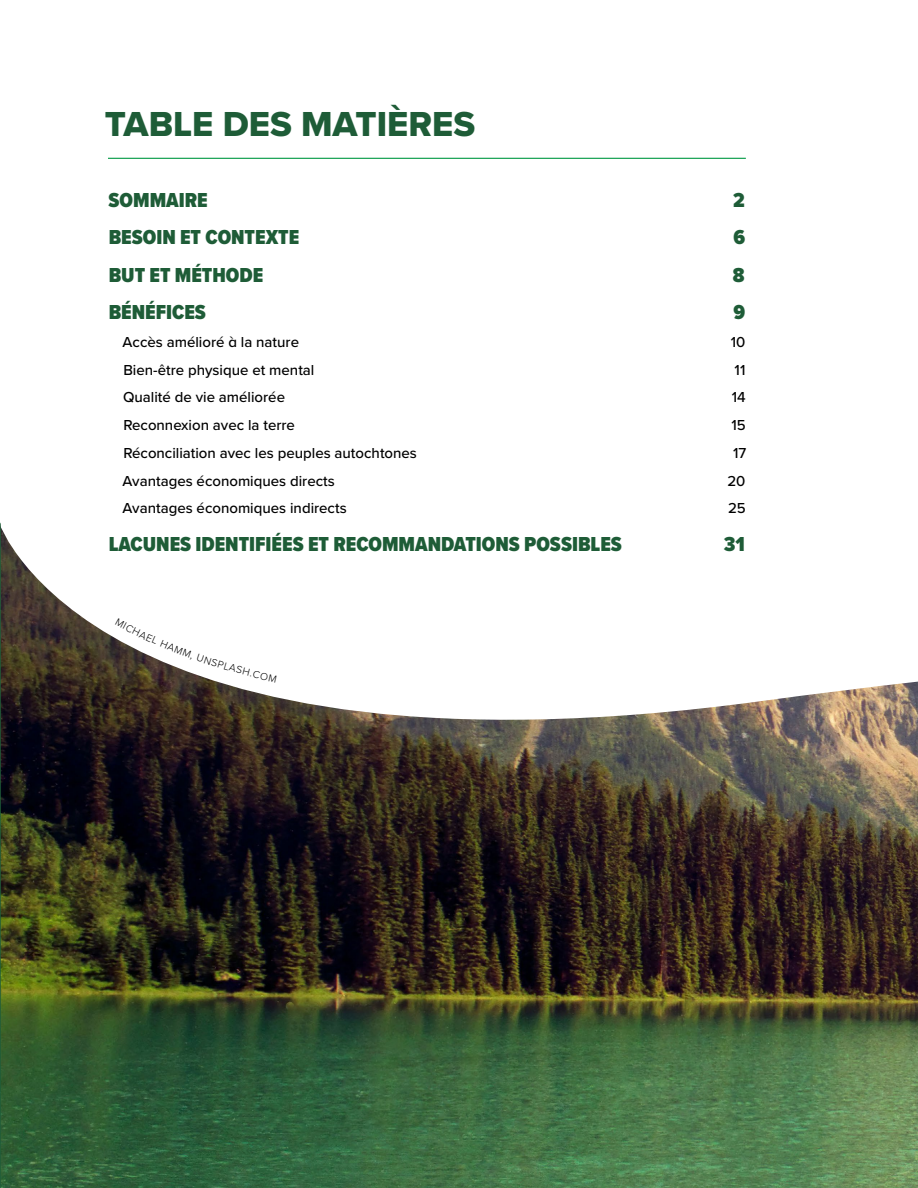
<style>
.page{position:relative;width:918px;height:1188px;background:#fff}
.page>*{position:absolute;margin:0;border:0;box-sizing:border-box;transform-origin:0 0}
.t1{font:36px "Proxima Nova Extrabld";color:#1e5c37}
.t2{font:900 21px "Proxima Nova Cond";color:#1e5c37}
.t3{font:500 15px "Proxima Nova";color:#000}
</style>
<div class="page">
<hr style="left:108px;top:158px;width:638px;height:1px;background:#009943">
<img style="left:2px;top:529px;width:916px;height:659px">
<svg style="left:0;top:522px;width:2px;height:666px"></svg>
<svg style="left:115px;top:618px;width:162px;height:64px"></svg>
<h1 class="t1" style="left:105px;top:98px;width:372px">TABLE DES MATIÈRES</h1>
<h2 class="t2" style="left:109px;top:184px;width:101px">SOMMAIRE</h2>
<h2 class="t2" style="left:733px;top:184px;width:13px">2</h2>
<h2 class="t2" style="left:109px;top:222px;width:192px">BESOIN ET CONTEXTE</h2>
<h2 class="t2" style="left:734px;top:222px;width:13px">6</h2>
<h2 class="t2" style="left:109px;top:259px;width:156px">BUT ET MÉTHODE</h2>
<h2 class="t2" style="left:733px;top:259px;width:13px">8</h2>
<h2 class="t2" style="left:109px;top:297px;width:99px">BÉNÉFICES</h2>
<h2 class="t2" style="left:733px;top:297px;width:13px">9</h2>
<p class="t3" style="left:123px;top:331px;width:178px">Accès amélioré à la nature</p>
<p class="t3" style="left:731px;top:331px;width:16px">10</p>
<p class="t3" style="left:123px;top:358px;width:193px">Bien-être physique et mental</p>
<p class="t3" style="left:735px;top:358px;width:12px">11</p>
<p class="t3" style="left:123px;top:386px;width:163px">Qualité de vie améliorée</p>
<p class="t3" style="left:732px;top:386px;width:15px">14</p>
<p class="t3" style="left:123px;top:414px;width:173px">Reconnexion avec la terre</p>
<p class="t3" style="left:732px;top:414px;width:16px">15</p>
<p class="t3" style="left:123px;top:442px;width:295px">Réconciliation avec les peuples autochtones</p>
<p class="t3" style="left:733px;top:442px;width:15px">17</p>
<p class="t3" style="left:123px;top:469px;width:214px">Avantages économiques directs</p>
<p class="t3" style="left:727px;top:469px;width:20px">20</p>
<p class="t3" style="left:123px;top:497px;width:226px">Avantages économiques indirects</p>
<p class="t3" style="left:728px;top:497px;width:19px">25</p>
<h2 class="t2" style="left:109px;top:528px;width:515px">LACUNES IDENTIFIÉES ET RECOMMANDATIONS POSSIBLES</h2>
<h2 class="t2" style="left:724px;top:528px;width:22px">31</h2>
</div>
